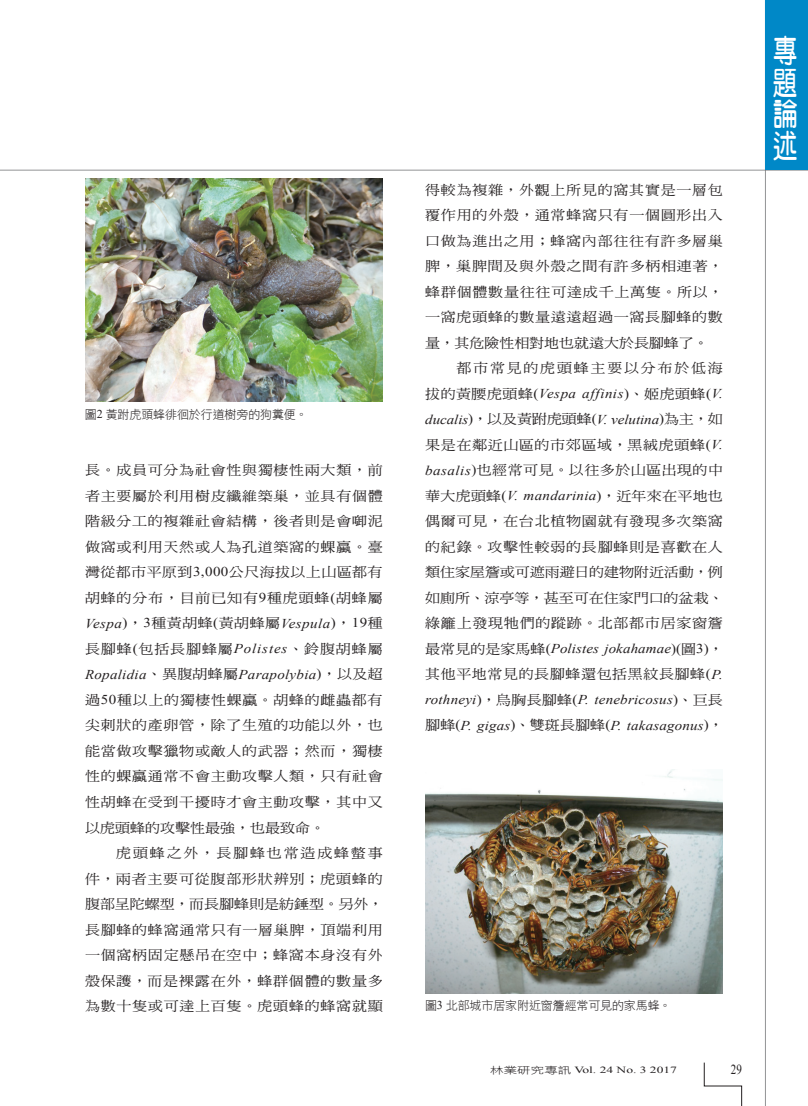
<style>
.page{position:relative;width:808px;height:1106px;background:#fff}
.page>*{position:absolute;margin:0;border:0;box-sizing:border-box;transform-origin:0 0}
.t1{font:31.5px/31.5px "DF Yuan W7 WINP BF";color:#fff;text-align:justify;scale:.77 1}
.t2{font:13.8px "Times New Roman";color:#231f20;scale:.8 1}
._01內文{font:13.5px/25.5px "DF Ming W5 WINP BF";letter-spacing:.045em;color:#231f20;text-align:justify;scale:1.11 1}
._06圖說{font:12px "DF Hei W3 WINP BF";letter-spacing:-.01em;color:#231f20}
.t3{font:9.45px "Times New Roman";color:#231f20;scale:1.43 1}
.s1{font-family:"Times New Roman"}
.s2{font-family:"Times New Roman";font-style:italic}
.s3{font-family:"DF Hei W3 WINP BF"}
</style>
<div class="page">
<hr style="left:0;top:170px;width:808px;height:1px;background:#6c6d70">
<hr style="left:765px;top:0;width:1px;height:1106px;background:#6c6d70">
<svg style="left:704px;top:1062px;width:38px;height:44px"></svg>
<div style="left:766px;top:0;width:42px;height:170px;background:#0088c7"></div>
<img style="left:85px;top:179px;width:298px;height:223px">
<img style="left:425px;top:770px;width:298px;height:223px">
<p class="_06圖說" style="left:85px;top:408px;width:224px">圖<span class="s1">2</span> 黃跗虎頭蜂徘徊於行道樹旁的狗糞便。</p>
<p class="_01內文" style="left:85px;top:457px;width:270px">長。成員可分為社會性與獨棲性兩大類，前者主要屬於利用樹皮纖維築巢，並具有個體階級分工的複雜社會結構，後者則是會啣泥做窩或利用天然或人為孔道築窩的蜾蠃。臺灣從都市平原到<span class="s1">3,000</span>公尺海拔以上山區都有胡蜂的分布，目前已知有<span class="s1">9</span>種虎頭蜂<span class="s1">(</span>胡蜂屬<span class="s2">Vespa</span><span class="s1">)</span>，<span class="s1">3</span>種黃胡蜂<span class="s1">(</span>黃胡蜂屬<span class="s2">Vespula</span><span class="s1">)</span>，<span class="s1">19</span>種長腳蜂<span class="s1">(</span>包括長腳蜂屬<span class="s2">Polistes</span>、鈴腹胡蜂屬<span class="s2">Ropalidia</span>、異腹胡蜂屬<span class="s2">Parapolybia</span><span class="s1">)</span>，以及超過<span class="s1">50</span>種以上的獨棲性蜾蠃。胡蜂的雌蟲都有尖刺狀的產卵管，除了生殖的功能以外，也能當做攻擊獵物或敵人的武器；然而，獨棲性的蜾蠃通常不會主動攻擊人類，只有社會性胡蜂在受到干擾時才會主動攻擊，其中又以虎頭蜂的攻擊性最強，也最致命。</p>
<p class="_01內文" style="left:85px;top:840px;width:270px;text-indent:31px">虎頭蜂之外，長腳蜂也常造成蜂螫事件，兩者主要可從腹部形狀辨別；虎頭蜂的腹部呈陀螺型，而長腳蜂則是紡錘型。另外，長腳蜂的蜂窩通常只有一層巢脾，頂端利用一個窩柄固定懸吊在空中；蜂窩本身沒有外殼保護，而是裸露在外，蜂群個體的數量多為數十隻或可達上百隻。虎頭蜂的蜂窩就顯</p>
<p class="_01內文" style="left:425px;top:177px;width:270px">得較為複雜，外觀上所見的窩其實是一層包覆作用的外殼，通常蜂窩只有一個圓形出入口做為進出之用；蜂窩內部往往有許多層巢脾，巢脾間及與外殼之間有許多柄相連著，蜂群個體數量往往可達成千上萬隻。所以，一窩虎頭蜂的數量遠遠超過一窩長腳蜂的數量，其危險性相對地也就遠大於長腳蜂了。</p>
<p class="_01內文" style="left:425px;top:355px;width:270px;text-indent:31px">都市常見的虎頭蜂主要以分布於低海拔的黃腰虎頭蜂<span class="s1">(</span><span class="s2">Vespa affinis</span><span class="s1">)</span>、姬虎頭蜂<span class="s1">(</span><span class="s2">V. ducalis</span><span class="s1">)</span>，以及黃跗虎頭蜂<span class="s1">(</span><span class="s2">V. velutina</span><span class="s1">)</span>為主，如果是在鄰近山區的市郊區域，黑絨虎頭蜂<span class="s1">(</span><span class="s2">V. basalis</span><span class="s1">)</span>也經常可見。以往多於山區出現的中華大虎頭蜂<span class="s1">(</span><span class="s2">V. mandarinia</span><span class="s1">)</span>，近年來在平地也偶爾可見，在台北植物園就有發現多次築窩的紀錄。攻擊性較弱的長腳蜂則是喜歡在人類住家屋簷或可遮雨避日的建物附近活動，例如廁所、涼亭等，甚至可在住家門口的盆栽、綠籬上發現牠們的蹤跡。北部都市居家窗簷最常見的是家馬蜂<span class="s1">(</span><span class="s2">Polistes jokahamae</span><span class="s1">)(</span>圖<span class="s1">3)</span>，其他平地常見的長腳蜂還包括黑紋長腳蜂<span class="s1">(</span><span class="s2">P. rothneyi</span><span class="s1">)</span>，烏胸長腳蜂<span class="s1">(</span><span class="s2">P. tenebricosus</span><span class="s1">)</span>、巨長腳蜂<span class="s1">(</span><span class="s2">P. gigas</span><span class="s1">)</span>、雙斑長腳蜂<span class="s1">(</span><span class="s2">P. takasagonus</span><span class="s1">)</span>，</p>
<h1 class="t1" style="left:773px;top:35px;width:32px">專題論述</h1>
<p class="_06圖說" style="left:425px;top:999px;width:247px">圖<span class="s1">3</span> 北部城市居家附近窗簷經常可見的家馬蜂。</p>
<p class="t3" style="left:490px;top:1063px;width:132px"><span class="s3">林業研究專訊</span> Vol. 24 No. 3 2017</p>
<p class="t2" style="left:731px;top:1060px;width:15px">29</p>
</div>
